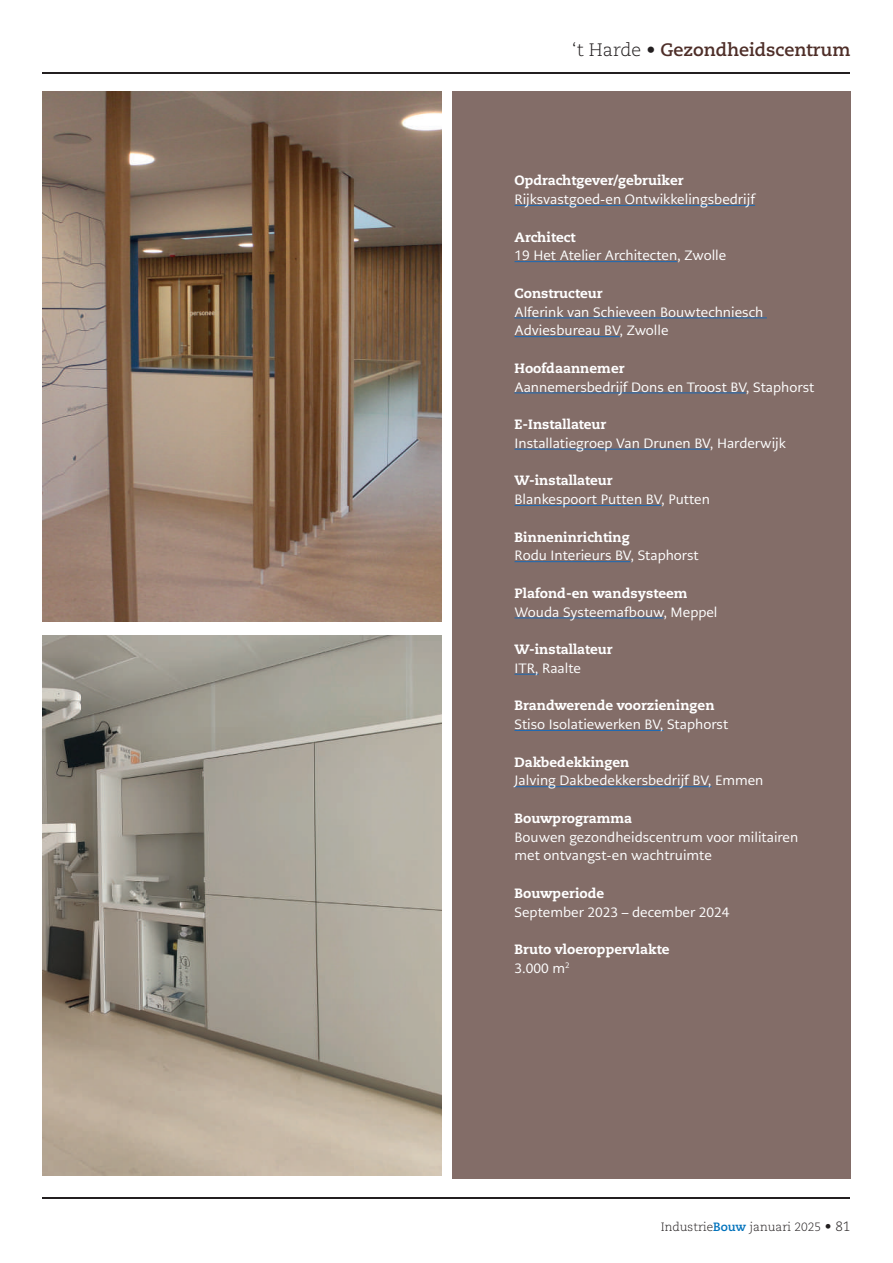
<style>
.page{position:relative;width:893px;height:1263px;background:#fff}
.page>*{position:absolute;margin:0;border:0;box-sizing:border-box;transform-origin:0 0}
.t1{font:700 18px "Caecilia LT Pro 75";color:#4e2e28}
.t2{font:13.5px/18.8px "PMN Caecilia Sans Text";color:#fff}
.t3{font:800 13.5px "Caecilia LT Pro 85";color:#fff}
.t4{font:300 12px "Caecilia LT Pro 45";color:#231f20}
.s1{font-family:"Caecilia LT Pro 45";font-weight:300;color:#231f20}
.s2{font-family:"Caecilia LT Pro 75";font-weight:700;color:#0072bc}
.s3{font-size:13.5px}
</style>
<div class="page">
<hr style="left:43px;top:72px;width:807px;height:1px;background:#231f20">
<hr style="left:43px;top:1198px;width:807px;height:1px;background:#231f20">
<div style="left:452px;top:92px;width:398px;height:1087px;background:#836d68"></div>
<hr style="left:514px;top:205px;width:241px;height:1px;background:#1b69b4">
<hr style="left:514px;top:261px;width:163px;height:1px;background:#1b69b4">
<hr style="left:514px;top:317px;width:253px;height:1px;background:#1b69b4">
<hr style="left:514px;top:336px;width:106px;height:1px;background:#1b69b4">
<hr style="left:514px;top:392px;width:232px;height:1px;background:#1b69b4">
<hr style="left:514px;top:449px;width:196px;height:1px;background:#1b69b4">
<hr style="left:514px;top:505px;width:147px;height:1px;background:#1b69b4">
<hr style="left:514px;top:561px;width:116px;height:1px;background:#1b69b4">
<hr style="left:514px;top:617px;width:149px;height:1px;background:#1b69b4">
<svg style="left:514px;top:674px;width:25px;height:1px"></svg>
<hr style="left:514px;top:730px;width:149px;height:1px;background:#1b69b4">
<hr style="left:514px;top:786px;width:197px;height:1px;background:#1b69b4">
<img style="left:43px;top:635px;width:398px;height:540px">
<img style="left:43px;top:92px;width:398px;height:530px">
<h1 class="t1" style="left:572px;top:38px;width:280px"><span class="s1">‘t Harde •</span> Gezondheidscentrum</h1>
<p class="t3" style="left:514px;top:171px;width:170px">Opdrachtgever/gebruiker</p>
<p class="t2" style="left:514px;top:190px;width:242px">Rijksvastgoed-en Ontwikkelingsbedrijf</p>
<p class="t3" style="left:514px;top:227px;width:62px">Architect</p>
<p class="t2" style="left:514px;top:246px;width:213px">19 Het Atelier Architecten, Zwolle</p>
<p class="t3" style="left:514px;top:284px;width:90px">Constructeur</p>
<p class="t2" style="left:514px;top:302px;width:250px">Alferink van Schieveen Bouwtechniesch<br>Adviesbureau BV, Zwolle</p>
<p class="t3" style="left:514px;top:359px;width:112px">Hoofdaannemer</p>
<p class="t2" style="left:514px;top:377px;width:301px">Aannemersbedrijf Dons en Troost BV, Staphorst</p>
<p class="t3" style="left:514px;top:415px;width:93px">E-Installateur</p>
<p class="t2" style="left:514px;top:434px;width:273px">Installatiegroep Van Drunen BV, Harderwijk</p>
<p class="t3" style="left:514px;top:471px;width:100px">W-installateur</p>
<p class="t2" style="left:514px;top:490px;width:197px">Blankespoort Putten BV, Putten</p>
<p class="t3" style="left:514px;top:527px;width:117px">Binneninrichting</p>
<p class="t2" style="left:514px;top:546px;width:186px">Rodu Interieurs BV, Staphorst</p>
<p class="t3" style="left:514px;top:584px;width:175px">Plafond-en wandsysteem</p>
<p class="t2" style="left:514px;top:602px;width:204px">Wouda Systeemafbouw, Meppel</p>
<p class="t3" style="left:514px;top:640px;width:100px">W-installateur</p>
<p class="t2" style="left:514px;top:659px;width:68px">ITR, Raalte</p>
<p class="t3" style="left:514px;top:696px;width:202px">Brandwerende voorzieningen</p>
<p class="t2" style="left:514px;top:715px;width:215px">Stiso Isolatiewerken BV, Staphorst</p>
<p class="t3" style="left:514px;top:752px;width:116px">Dakbedekkingen</p>
<p class="t2" style="left:514px;top:771px;width:250px">Jalving Dakbedekkersbedrijf BV, Emmen</p>
<p class="t3" style="left:514px;top:809px;width:119px">Bouwprogramma</p>
<p class="t2" style="left:514px;top:827px;width:285px">Bouwen gezondheidscentrum voor militairen met ontvangst-en wachtruimte</p>
<p class="t3" style="left:514px;top:884px;width:91px">Bouwperiode</p>
<p class="t2" style="left:514px;top:902px;width:216px">September 2023 – december 2024</p>
<p class="t3" style="left:514px;top:940px;width:156px">Bruto vloeroppervlakte</p>
<p class="t2" style="left:514px;top:959px;width:57px">3.000 m<sup>2</sup></p>
<p class="t4" style="left:661px;top:1219px;width:191px">Industrie<span class="s2">Bouw</span> januari 2025 <span class="s3">• 81</span></p>
</div>
